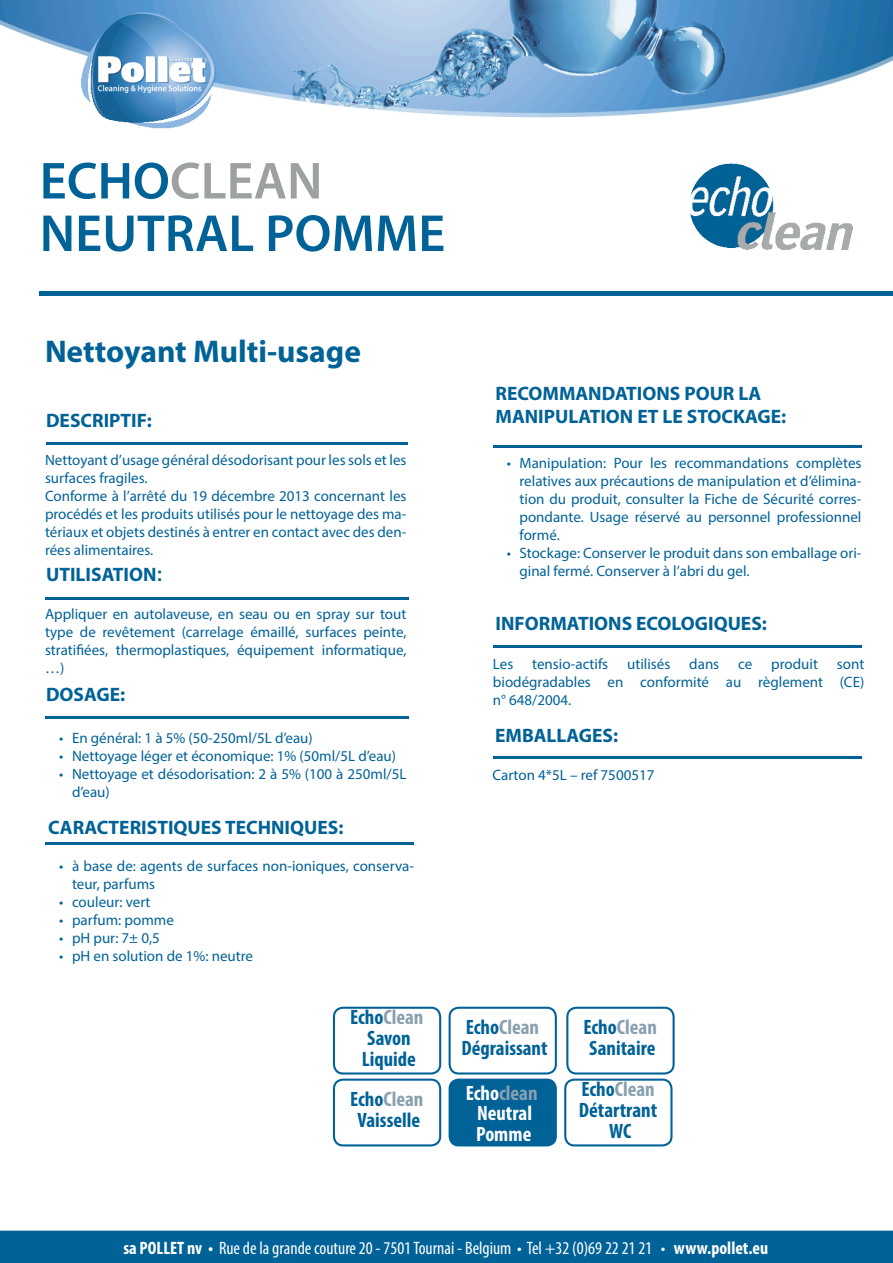
<style>
.page{position:relative;width:893px;height:1263px;background:#fff}
.page>*{position:absolute;margin:0;border:0;box-sizing:border-box;transform-origin:0 0}
.t1{font:600 52.5px/52.5px "Myriad Pro";color:#016298}
.t2{font:700 31.5px "Myriad Pro";color:#016298}
.t3{font:700 condensed 20.85px/20.9px "Myriad Pro";color:#016298;text-align:center}
.t4{font:700 condensed 20.85px/20.9px "Myriad Pro";color:#fff;text-align:center}
.t5{font:700 19.5px/23.4px "Myriad Pro";color:#016298}
.t6{font:condensed 18px "Myriad Pro";color:#fff}
.t7{font:15px/18px "Myriad Pro";color:#016298}
.s1{color:#9da1a1}
.s2{font-family:"Arial"}
.s3{color:#88a0af}
.s4{color:#87a0af}
.s5{font-weight:700}
</style>
<div class="page">
<img style="left:0;top:0;width:893px;height:129px">
<div style="left:0;top:1230px;width:893px;height:33px;background:#016298"></div>
<hr style="left:40px;top:291px;width:853px;height:4px;background:#016298">
<img style="left:690px;top:163px;width:163px;height:86px">
<hr style="left:47px;top:442px;width:361px;height:3px;background:#016298">
<hr style="left:45px;top:597px;width:363px;height:2px;background:#016298">
<hr style="left:45px;top:717px;width:363px;height:2px;background:#016298">
<hr style="left:493px;top:445px;width:369px;height:2px;background:#016298">
<hr style="left:493px;top:645px;width:369px;height:2px;background:#016298">
<hr style="left:492px;top:756px;width:369px;height:3px;background:#016298">
<div style="left:450px;top:1080px;width:106px;height:65px;background:#016298;border-radius:9px"></div>
<div style="left:449px;top:1078px;width:108px;height:68px;border:2px solid #016298;border-radius:9px"></div>
<div style="left:449px;top:1007px;width:108px;height:67px;border:2px solid #016298;border-radius:9px"></div>
<div style="left:333px;top:1007px;width:108px;height:67px;border:2px solid #016298;border-radius:9px"></div>
<div style="left:333px;top:1078px;width:108px;height:68px;border:2px solid #016298;border-radius:9px"></div>
<div style="left:564px;top:1078px;width:108px;height:68px;border:2px solid #016298;border-radius:9px"></div>
<hr style="left:45px;top:842px;width:369px;height:2px;background:#016298">
<div style="left:566px;top:1007px;width:109px;height:67px;border:2px solid #016298;border-radius:9px"></div>
<h1 class="t1" style="left:40px;top:153px;width:407px">ECHO<span class="s1">CLEAN<br></span>NEUTRAL POMME</h1>
<h2 class="t2" style="left:45px;top:331px;width:317px">Nettoyant Multi-usage</h2>
<h3 class="t5" style="left:46px;top:408px;width:107px">DESCRIPTIF:</h3>
<p class="t7" style="left:45px;top:450px;width:363px">Nettoyant d’usage général désodorisant pour les sols et les surfaces fragiles.<br>Conforme à l’arrêté du 19 décembre 2013 concernant les procédés et les produits utilisés pour le nettoyage des ma&shy;tériaux et objets destinés à entrer en contact avec des den&shy;rées alimentaires.</p>
<h3 class="t5" style="left:46px;top:563px;width:118px">UTILISATION<span class="s2">:</span></h3>
<p class="t7" style="left:45px;top:605px;width:363px;text-align:justify">Appliquer en autolaveuse, en seau ou en spray sur tout type de revêtement (carrelage émaillé, surfaces peinte, stratifiées, thermoplastiques, équipement informatique, …)</p>
<h3 class="t5" style="left:46px;top:682px;width:81px">DOSAGE:</h3>
<p class="t7" style="left:59px;top:728px;width:255px">• En général: 1 à 5% (50-250ml/5L d’eau)</p>
<p class="t7" style="left:59px;top:746px;width:338px">• Nettoyage léger et économique: 1% (50ml/5L d’eau)</p>
<p class="t7" style="left:72px;top:764px;width:336px;text-indent:-13px">• Nettoyage et désodorisation: 2 à 5% (100 à 250ml/5L d’eau)</p>
<h3 class="t5" style="left:48px;top:815px;width:297px">CARACTERISTIQUES TECHNIQUES:</h3>
<p class="t7" style="left:72px;top:857px;width:343px;text-indent:-13px">• à base de: agents de surfaces non-ioniques, conserva&shy;teur, parfums</p>
<p class="t7" style="left:59px;top:893px;width:93px">• couleur: vert</p>
<p class="t7" style="left:59px;top:911px;width:116px">• parfum: pomme</p>
<p class="t7" style="left:59px;top:929px;width:102px">• pH pur: 7± 0,5</p>
<p class="t7" style="left:59px;top:947px;width:195px">• pH en solution de 1%: neutre</p>
<h3 class="t5" style="left:496px;top:381px;width:292px">RECOMMANDATIONS POUR LA<br>MANIPULATION ET LE STOCKAGE:</h3>
<p class="t7" style="left:519px;top:454px;width:343px;text-align:justify;text-indent:-13px">• Manipulation: Pour les recommandations complètes relatives aux précautions de manipulation et d’élimina&shy;tion du produit, consulter la Fiche de Sécurité corres&shy;pondante. Usage réservé au personnel professionnel formé.</p>
<p class="t7" style="left:519px;top:544px;width:343px;text-indent:-13px">• Stockage: Conserver le produit dans son emballage ori&shy;ginal fermé. Conserver à l’abri du gel.</p>
<h3 class="t5" style="left:496px;top:611px;width:273px">INFORMATIONS ECOLOGIQUES:</h3>
<p class="t7" style="left:493px;top:655px;width:22px">Les</p>
<p class="t7" style="left:532px;top:655px;width:78px">tensio-actifs</p>
<p class="t7" style="left:627px;top:655px;width:45px">utilisés</p>
<p class="t7" style="left:689px;top:655px;width:31px">dans</p>
<p class="t7" style="left:738px;top:655px;width:16px">ce</p>
<p class="t7" style="left:771px;top:655px;width:48px">produit</p>
<p class="t7" style="left:493px;top:655px;width:373px;text-align:justify;text-indent:344px">sont biodégradables en conformité au règlement (CE) n° 648/2004.</p>
<h3 class="t5" style="left:495px;top:723px;width:125px">EMBALLAGES:</h3>
<p class="t7" style="left:492px;top:766px;width:163px">Carton 4*5L – ref 7500517</p>
<h3 class="t3" style="left:350px;top:1006px;width:75px">Echo<span class="s3">Clean<br></span>Savon<br>Liquide</h3>
<h3 class="t3" style="left:350px;top:1088px;width:75px">Echo<span class="s3">Clean<br></span>Vaisselle</h3>
<h3 class="t3" style="left:579px;top:1078px;width:80px">Echo<span class="s3">Clean<br></span>Détartrant<br>WC</h3>
<h3 class="t3" style="left:461px;top:1016px;width:88px;text-align:left">Echo<span class="s3">Clean<br></span>Dégraissant</h3>
<h3 class="t3" style="left:583px;top:1016px;width:75px;text-align:left">Echo<span class="s3">Clean<br></span>Sanitaire</h3>
<h3 class="t4" style="left:466px;top:1082px;width:73px">Echo<span class="s4">clean<br></span>Neutral<br>Pomme</h3>
<p class="t6" style="left:123px;top:1237px;width:646px"><span class="s5">sa POLLET nv •</span> Rue de la grande couture 20 - 7501 Tournai - Belgium • Tel +32 (0)69 22 21 21 • <span class="s5">www.pollet.eu</span></p>
</div>
